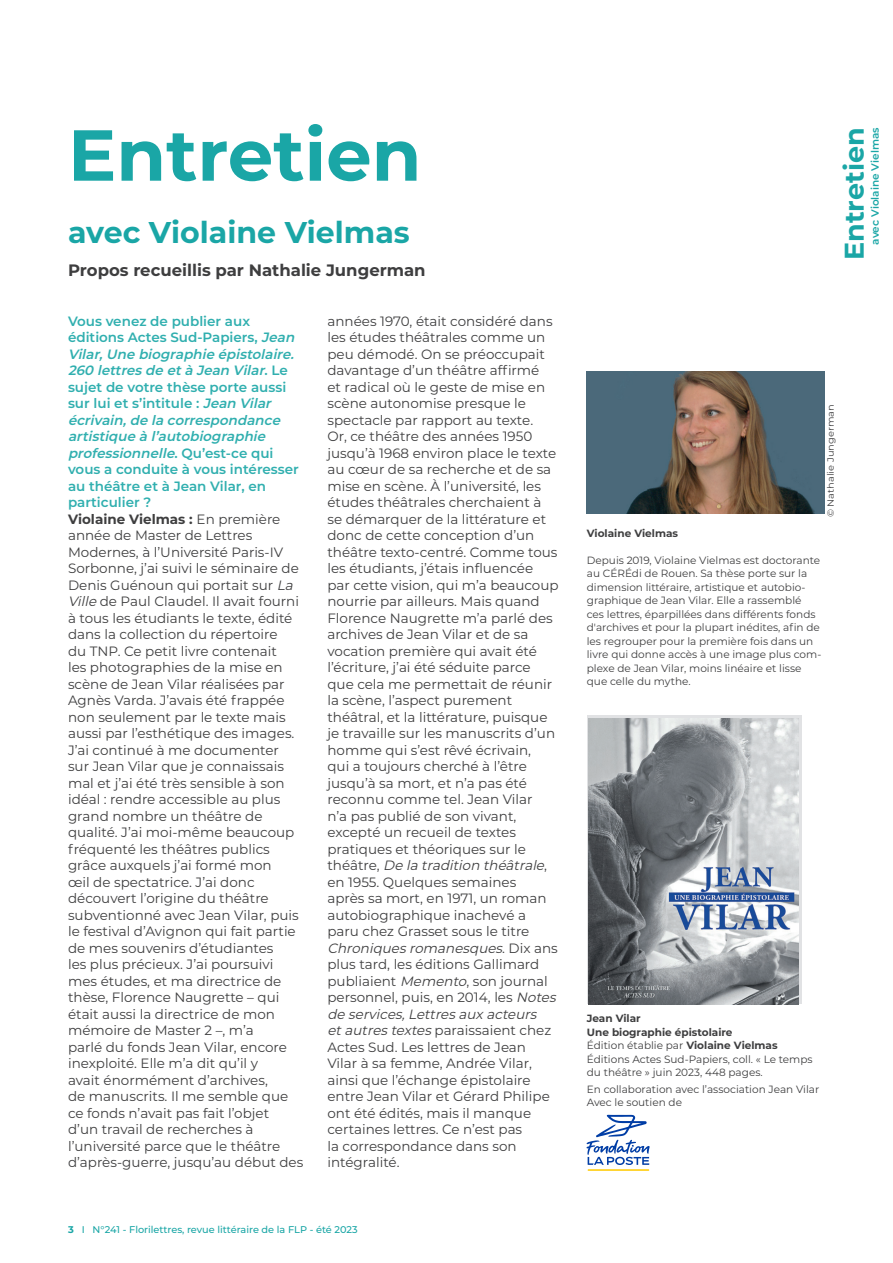
<style>
.page{position:relative;width:893px;height:1263px;background:#fff}
.page>*{position:absolute;margin:0;border:0;box-sizing:border-box;transform-origin:0 0}
.TITRE1{font:700 72px "Montserrat";color:#1aa6a6}
.TITRE2{font:700 30px "Montserrat";color:#1aa6a6}
.PAGE_EN_COURS_rubriq{font:700 27px "Montserrat";color:#1aa6a6}
.TITRE3{font:700 16.5px "Montserrat";color:#3e3e3f}
.ENTRETIEN_QUESTION{font:13.5px/16.5px "Montserrat";color:#3e3e3f}
.LEGENDE_ferré_à_gauc{font:10.5px/13.5px "Montserrat";color:#3e3e3f}
.LEGENDE_ferré_à_gauc-2{font:700 10.5px "Montserrat";color:#3e3e3f}
.PAGE_EN_COURS_titre{font:600 10.5px "Montserrat";color:#1aa6a6}
.t1{font:500 9.75px "Montserrat";color:#1aa6a6}
.PAGE_EN_COURS_titre-2{font:9px "Montserrat";color:#3e3e3f;scale:1.1 1}
.s1{font-weight:600;color:#30afaf}
.s2{font-weight:600;font-style:italic;color:#30afaf}
.s3{font-weight:700}
.s4{font-style:italic}
</style>
<div class="page">
<img style="left:587px;top:372px;width:238px;height:141px">
<svg style="left:587px;top:716px;width:214px;height:288px;background:#caccce"></svg>
<img style="left:589px;top:719px;width:209px;height:285px">
<svg style="left:586px;top:1115px;width:64px;height:50px"></svg>
<hr style="left:588px;top:1169px;width:61px;height:2px;background:#ffcb05">
<p class="TITRE1" style="left:68px;top:103px;width:355px">Entretien</p>
<p class="TITRE2" style="left:68px;top:211px;width:343px">avec Violaine Vielmas</p>
<p class="TITRE3" style="left:68px;top:258px;width:359px">Propos recueillis par Nathalie Jungerman</p>
<p class="ENTRETIEN_QUESTION" style="left:68px;top:312px;width:237px"><span class="s1">Vous venez de publier aux éditions Actes Sud-Papiers,</span> <span class="s2">Jean<br>Vilar,Une biographie épistolaire.<br>260 lettresde età Jean Vilar</span><span class="s1">. L e sujet de votre thèse porte aussi sur lui et s’intitule :</span> <span class="s2">Jean Vilar écrivain,de la correspondance artistique à l’autobiographie professionnelle</span><span class="s1">. Q u ’ e s t - c e q u i vous a conduite à vous intéresser au théâtre et à Jean Vilar, en particulier ?<br></span><span class="s3">Violaine Vielmas :</span> En première année de Master de Lettres<br>Modernes, à l’Université Paris-IV<br>Sorbonne, j’ai suivi le séminaire de<br>Denis Guénoun qui portait sur <span class="s4">La<br>Ville</span> de Paul Claudel. Il avait fourni à tous les étudiants le texte, édité dans la collection du répertoire<br>du TNP. Ce petit livre contenait<br>les photographies de la mise en scène de Jean Vilar réalisées par<br>Agnès Varda. J’avais été frappée non seulement par le texte mais aussi par l’esthétique des images.<br>J’ai continué à me documenter sur Jean Vilar que je connaissais mal et j’ai été très sensible à son idéal : rendre accessible au plus grand nombre un théâtre de qualité. J’ai moi-même beaucoup fréquenté les théâtres publics grâce auxquels j’ai formé mon<br>œil de spectatrice. J’ai donc découvert l’origine du théâtre subventionné avec Jean Vilar, puis le festival d’Avignon qui fait partie de mes souvenirs d’étudiantes<br>les plus précieux. J’ai poursuivi mes études, et ma directrice de thèse, Florence Naugrette – qui était aussi la directrice de mon mémoire de Master 2 –, m’a<br>parlé du fonds Jean Vilar, encore inexploité. Elle m’a dit qu’il y<br>avait énormément d’archives,<br>de manuscrits. Il me semble que ce fonds n’avait pas fait l’objet<br>d’un travail de recherches à l’université parce que le théâtre d’après-guerre, jusqu’au début des</p>
<p class="ENTRETIEN_QUESTION" style="left:327px;top:312px;width:233px">années 1970, était considéré dans les études théâtrales comme un peu démodé. On se préoccupait davantage d’un théâtre affirmé<br>et radical où le geste de mise en scène autonomise presque le spectacle par rapport au texte.<br>Or, ce théâtre des années 1950 jusqu’à 1968 environ place le texte au cœur de sa recherche et de sa mise en scène. À l’université, les études théâtrales cherchaient à se démarquer de la littérature et donc de cette conception d’un théâtre texto-centré. Comme tous les étudiants, j’étais influencée<br>par cette vision, qui m’a beaucoup nourrie par ailleurs. Mais quand<br>Florence Naugrette m’a parlé des archives de Jean Vilar et de sa vocation première qui avait été l’écriture, j’ai été séduite parce que cela me permettait de réunir la scène, l’aspect purement théâtral, et la littérature, puisque je travaille sur les manuscrits d’un homme qui s’est rêvé écrivain,<br>qui a toujours cherché à l’être jusqu’à sa mort, et n’a pas été reconnu comme tel. Jean Vilar<br>n’a pas publié de son vivant, excepté un recueil de textes pratiques et théoriques sur le<br>t h é â t r e , <span class="s4">De la tradition théâtrale</span>, en 1955. Quelques semaines<br>après sa mort, en 1971, un roman autobiographique inachevé a paru chez Grasset sous le titre<br><span class="s4">Chroniquesromanesques</span>. D i x a n s plus tard, les éditions Gallimard publiaient <span class="s4">Memento</span>, son journal personnel, puis, en 2014, les <span class="s4">Notes de services,Lettresaux acteurs etautrestextes</span>paraissaient chez<br>Actes Sud. Les lettres de Jean<br>Vilar à sa femme, Andrée Vilar, ainsi que l’échange épistolaire entre Jean Vilar et Gérard Philipe ont été édités, mais il manque certaines lettres. Ce n’est pas<br>la correspondance dans son intégralité.</p>
<p class="t1" style="left:68px;top:1223px;width:291px"><span class="s3">3</span> I N°241 - Florilettres, revue littéraire de la FLP - été 2023</p>
<p class="PAGE_EN_COURS_rubriq" style="left:835px;top:260px;width:134px;rotate:-90deg">Entretien</p>
<p class="PAGE_EN_COURS_titre" style="left:868px;top:245px;width:119px;rotate:-90deg">avec Violaine Vielmas</p>
<p class="PAGE_EN_COURS_titre-2" style="left:824px;top:517px;width:104px;rotate:-90deg">© Nathalie Jungerman</p>
<p class="LEGENDE_ferré_à_gauc-2" style="left:587px;top:525px;width:93px">Violaine Vielmas</p>
<p class="LEGENDE_ferré_à_gauc" style="left:587px;top:553px;width:235px">Depuis 2019, Violaine Vielmas est doctorante au CÉRÉdi de Rouen. Sa thèse porte sur la dimension littéraire, artistique et autobio&shy;graphique de Jean Vilar. Elle a rassemblé ces lettres, éparpillées dans différents fonds d'archives et pour la plupart inédites, afin de</p>
<p class="LEGENDE_ferré_à_gauc" style="left:587px;top:634px;width:236px">les regrouper pour la première fois dans un livre qui donne accès à une image plus com&shy;plexe de Jean Vilar, moins linéaire et lisse que celle du mythe.</p>
<p class="LEGENDE_ferré_à_gauc-2" style="left:587px;top:1011px;width:55px">Jean Vilar</p>
<p class="LEGENDE_ferré_à_gauc-2" style="left:587px;top:1024px;width:147px">Une biographie épistolaire</p>
<p class="LEGENDE_ferré_à_gauc" style="left:587px;top:1038px;width:227px">Édition établie par <span class="s3">Violaine Vielmas<br></span>Éditions Actes Sud-Papiers, coll. « Le temps du théâtre » juin 2023, 448 pages.</p>
<p class="LEGENDE_ferré_à_gauc" style="left:587px;top:1082px;width:234px">En collaboration avec l’association Jean Vilar</p>
<p class="LEGENDE_ferré_à_gauc" style="left:587px;top:1095px;width:97px">Avec le soutien de</p>
</div>
